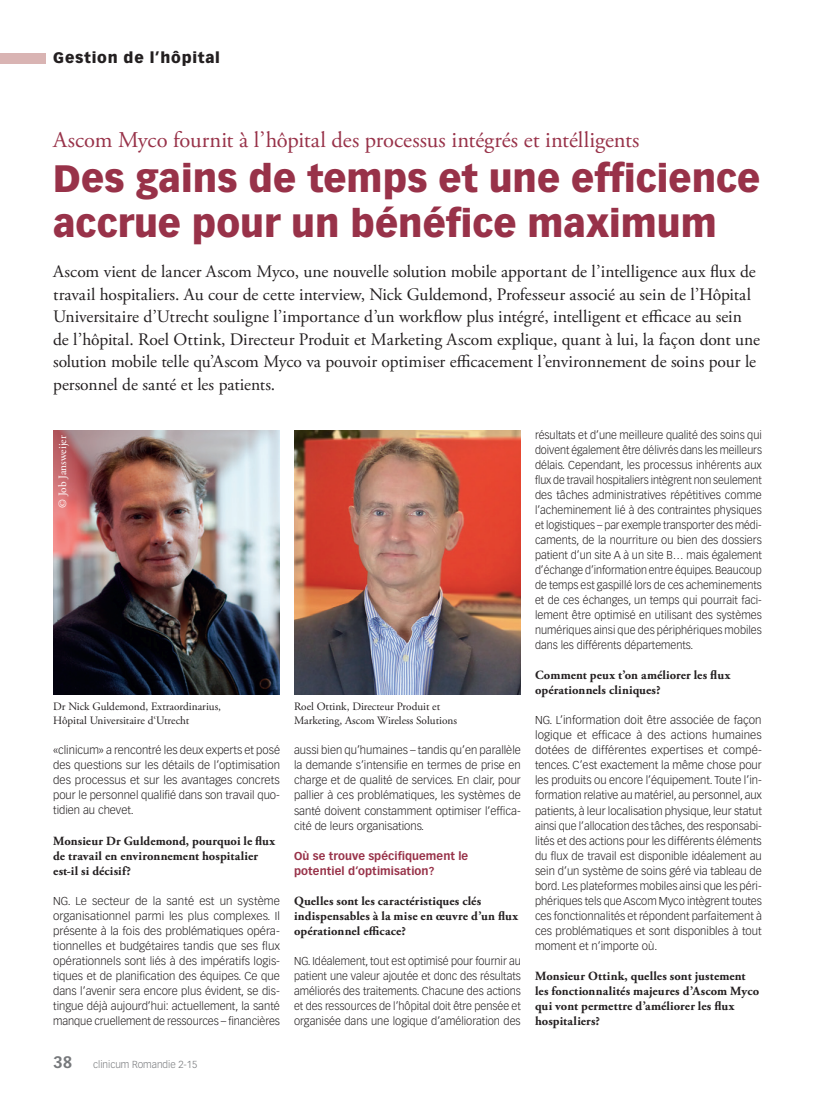
<style>
.page{position:relative;width:815px;height:1099px;background:#fff}
.page>*{position:absolute;margin:0;border:0;box-sizing:border-box;transform-origin:0 0}
.t1{font:900 37.5px/45px "Vectora LT Std";color:#983249}
.t2{font:22.5px "Adobe Garamond Pro";color:#983249}
.t3{font:17.5px/22.5px "Adobe Garamond Pro";letter-spacing:-.005em;color:#231f20}
.t4{font:900 15px "Vectora LT Std";letter-spacing:.05em;color:#231f20}
.t5{font:700 12.5px/15px "Adobe Garamond Pro";letter-spacing:.01em;color:#231f20}
.t6{font:300 11.25px/15px "Vectora LT Std";color:#231f20;text-align:justify}
.t7{font:11.25px/13.5px "Adobe Garamond Pro";color:#231f20}
.t8{font:700 11.25px/15px "Vectora LT Std";letter-spacing:.01em;color:#983249}
.t9{font:11.25px "Adobe Garamond Pro";color:#fff}
.t10{font:300 10px "Vectora LT Std";color:#76787b}
.s1{font-weight:700;font-size:16.25px}
</style>
<div class="page">
<img style="left:294px;top:431px;width:227px;height:263px">
<img style="left:53px;top:431px;width:227px;height:263px">
<div style="left:0;top:53px;width:45px;height:10px;background:#d9b4b3"></div>
<h3 class="t4" style="left:53px;top:49px;width:168px">Gestion de l’hôpital</h3>
<h2 class="t2" style="left:53px;top:126px;width:588px">Ascom Myco fournit à l’hôpital des processus intégrés et intélligents</h2>
<h1 class="t1" style="left:53px;top:155px;width:709px">Des gains de temps et une efficience accrue pour un bénéfice maximum</h1>
<p class="t3" style="left:53px;top:261px;width:708px">Ascom vient de lancer Ascom Myco, une nouvelle solution mobile apportant de l’intelligence aux flux de travail hospitaliers. Au cour de cette interview, Nick Guldemond, Professeur associé au sein de l’Hôpital Universitaire d’Utrecht souligne l’importance d’un workflow plus intégré, intelligent et efficace au sein de l’hôpital. Roel Ottink, Directeur Produit et Marketing Ascom explique, quant à lui, la façon dont une solution mobile telle qu’Ascom Myco va pouvoir optimiser efficacement l’environnement de soins pour le personnel de santé et les patients.</p>
<p class="t9" style="left:56px;top:508px;width:74px;rotate:-90deg">© Job Jansweijer</p>
<p class="t7" style="left:53px;top:700px;width:169px">Dr Nick Guldemond, Extraordinarius,<br>Hôpital Universitaire d‘Utrecht</p>
<p class="t7" style="left:294px;top:700px;width:164px">Roel Ottink, Directeur Produit et<br>Marketing, Ascom Wireless Solutions</p>
<p class="t6" style="left:53px;top:743px;width:228px">«clinicum» a rencontré les deux experts et posé des questions sur les détails de l’optimisation des processus et sur les avantages concrets pour le personnel qualifié dans son travail quo&shy;tidien au chevet.</p>
<p class="t5" style="left:53px;top:833px;width:224px">Monsieur Dr Guldemond, pourquoi le flux de travail en environnement hospitalier est-il si décisif?</p>
<p class="t6" style="left:53px;top:893px;width:228px">NG. Le secteur de la santé est un système organisationnel parmi les plus complexes. Il présente à la fois des problématiques opéra&shy;tionnelles et budgétaires tandis que ses flux opérationnels sont liés à des impératifs logis&shy;tiques et de planification des équipes. Ce que dans l’avenir sera encore plus évident, se dis&shy;tingue déjà aujourd’hui: actuellement, la santé manque cruellement de ressources – financières</p>
<p class="t10" style="left:53px;top:1058px;width:146px"><span class="s1">38</span> clinicum Romandie 2-15</p>
<p class="t6" style="left:294px;top:743px;width:228px">aussi bien qu’humaines – tandis qu’en parallèle la demande s’intensifie en termes de prise en charge et de qualité de services. En clair, pour pallier à ces problématiques, les systèmes de santé doivent constamment optimiser l’effica&shy;cité de leurs organisations.</p>
<p class="t8" style="left:294px;top:848px;width:176px">Où se trouve spécifiquement le potentiel d‘optimisation?</p>
<p class="t5" style="left:294px;top:893px;width:226px">Quelles sont les caractéristiques clés indispensables à la mise en œuvre d’un flux opérationnel efficace?</p>
<p class="t6" style="left:294px;top:953px;width:228px">NG. Idéalement, tout est optimisé pour fournir au patient une valeur ajoutée et donc des résultats améliorés des traitements. Chacune des actions et des ressources de l’hôpital doit être pensée et organisée dans une logique d’amélioration des</p>
<p class="t6" style="left:535px;top:428px;width:228px">résultats et d’une meilleure qualité des soins qui doivent également être délivrés dans les meilleurs délais. Cependant, les processus inhérents aux flux de travail hospitaliers intègrent non seulement des tâches administratives répétitives comme l’acheminement lié à des contraintes physiques et logistiques – par exemple transporter des médi&shy;caments, de la nourriture ou bien des dossiers patient d’un site A à un site B… mais également d’échange d’information entre équipes. Beaucoup de temps est gaspillé lors de ces acheminements et de ces échanges, un temps qui pourrait faci&shy;lement être optimisé en utilisant des systèmes numériques ainsi que des périphériques mobiles dans les différents départements.</p>
<p class="t5" style="left:535px;top:668px;width:197px">Comment peux t’on améliorer les flux opérationnels cliniques?</p>
<p class="t6" style="left:535px;top:713px;width:228px">NG. L’information doit être associée de façon logique et efficace à des actions humaines dotées de différentes expertises et compé&shy;tences. C’est exactement la même chose pour les produits ou encore l’équipement. Toute l’in&shy;formation relative au matériel, au personnel, aux patients, à leur localisation physique, leur statut ainsi que l’allocation des tâches, des responsabi&shy;lités et des actions pour les différents éléments du flux de travail est disponible idéalement au sein d’un système de soins géré via tableau de bord. Les plateformes mobiles ainsi que les péri&shy;phériques tels que Ascom Myco intègrent toutes ces fonctionnalités et répondent parfaitement à ces problématiques et sont disponibles à tout moment et n’importe où.</p>
<p class="t5" style="left:535px;top:968px;width:226px">Monsieur Ottink, quelles sont justement les fonctionnalités majeures d’Ascom Myco qui vont permettre d’améliorer les flux hospitaliers?</p>
</div>
